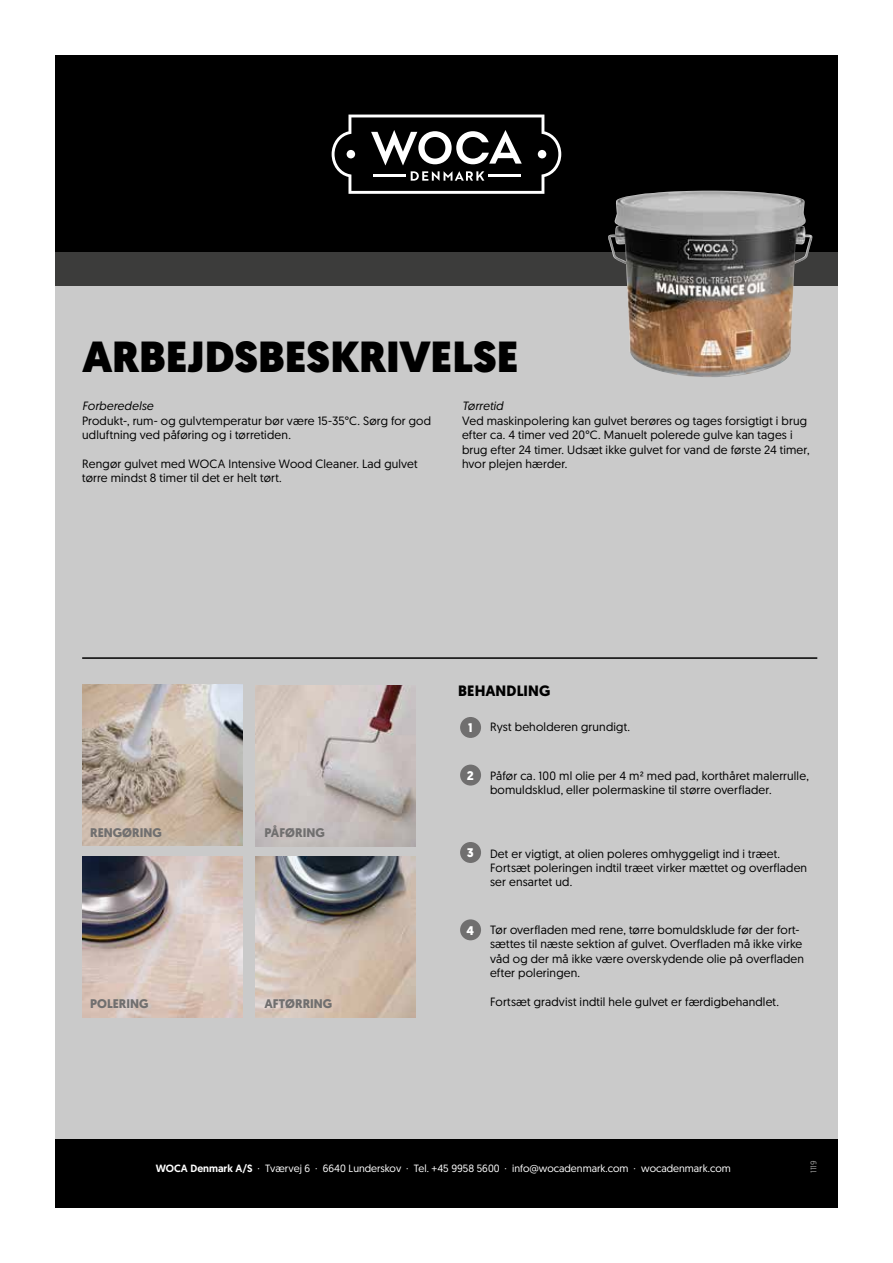
<style>
.page{position:relative;width:893px;height:1263px;background:#fff}
.page>*{position:absolute;margin:0;border:0;box-sizing:border-box;transform-origin:0 0}
.t1{font:900 43.5px "Geomanist";color:#000}
.t2{font:700 15px "Geomanist";letter-spacing:.01em;color:#000}
.t3{font:700 12.45px "Geomanist";color:#706f6f}
.t4{font:700 12.45px "Geomanist";color:#fff}
.t5{font:12px/14.4px "Geomanist";letter-spacing:.015em;color:#000}
.t6{font:italic 12px "Geomanist";letter-spacing:.01em;color:#000}
.t7{font:10.5px "Geomanist";color:#fff}
.t8{font:8.25px "Geomanist";color:#9d9d9c}
.s1{font-weight:500}
</style>
<div class="page">
<div style="left:55px;top:140px;width:783px;height:1068px;background:#cacaca"></div>
<div style="left:55px;top:251px;width:783px;height:35px;background:#3c3c3b"></div>
<div style="left:55px;top:55px;width:783px;height:197px;background:#000"></div>
<svg style="left:332px;top:115px;width:229px;height:79px;background:#3a3a3a"></svg>
<div style="left:55px;top:1140px;width:783px;height:68px;background:#000"></div>
<hr style="left:82px;top:657px;width:735px;height:2px;background:#000">
<div style="left:460px;top:717px;width:21px;height:21px;background:#706f6f;border-radius:50%"></div>
<div style="left:460px;top:765px;width:21px;height:20px;background:#706f6f;border-radius:50%"></div>
<div style="left:460px;top:842px;width:21px;height:21px;background:#706f6f;border-radius:50%"></div>
<img style="left:608px;top:191px;width:204px;height:186px">
<img style="left:82px;top:685px;width:161px;height:160px">
<img style="left:82px;top:857px;width:161px;height:160px">
<img style="left:255px;top:857px;width:161px;height:160px">
<img style="left:255px;top:686px;width:161px;height:160px">
<div style="left:460px;top:919px;width:21px;height:21px;background:#706f6f;border-radius:50%"></div>
<h1 class="t1" style="left:82px;top:327px;width:438px">ARBEJDSBESKRIVELSE</h1>
<p class="t6" style="left:82px;top:398px;width:73px">Forberedelse</p>
<p class="t5" style="left:82px;top:413px;width:350px">Produkt-, rum- og gulvtemperatur bør være 15-35°C. Sørg for god udluftning ved påføring og i tørretiden.</p>
<p class="t5" style="left:82px;top:456px;width:337px">Rengør gulvet med WOCA Intensive Wood Cleaner. Lad gulvet tørre mindst 8 timer til det er helt tørt.</p>
<p class="t6" style="left:462px;top:398px;width:43px">Tørretid</p>
<p class="t5" style="left:462px;top:413px;width:349px">Ved maskinpolering kan gulvet berøres og tages forsigtigt i brug efter ca. 4 timer ved 20°C. Manuelt polerede gulve kan tages i brug efter 24 timer. Udsæt ikke gulvet for vand de første 24 timer, hvor plejen hærder.</p>
<p class="t3" style="left:90px;top:824px;width:73px">RENGØRING</p>
<p class="t3" style="left:90px;top:995px;width:60px">POLERING</p>
<p class="t3" style="left:264px;top:824px;width:62px">PÅFØRING</p>
<p class="t3" style="left:264px;top:995px;width:69px">AFTØRRING</p>
<p class="t2" style="left:458px;top:681px;width:94px">BEHANDLING</p>
<p class="t4" style="left:468px;top:719px;width:6px">1</p>
<p class="t4" style="left:467px;top:767px;width:8px">2</p>
<p class="t5" style="left:490px;top:720px;width:141px">Ryst beholderen grundigt.</p>
<p class="t5" style="left:490px;top:768px;width:320px">Påfør ca. 100 ml olie per 4 m² med pad, korthåret malerrulle, bomuldsklud, eller polermaskine til større overflader.</p>
<p class="t4" style="left:467px;top:844px;width:8px">3</p>
<p class="t4" style="left:467px;top:922px;width:9px">4</p>
<p class="t5" style="left:490px;top:846px;width:319px">Det er vigtigt, at olien poleres omhyggeligt ind i træet.<br>Fortsæt poleringen indtil træet virker mættet og overfladen ser ensartet ud.</p>
<p class="t5" style="left:490px;top:922px;width:316px">Tør overfladen med rene, tørre bomuldsklude før der fort&shy;sættes til næste sektion af gulvet. Overfladen må ikke virke våd og der må ikke være overskydende olie på overfladen efter poleringen.</p>
<p class="t5" style="left:490px;top:994px;width:290px">Fortsæt gradvist indtil hele gulvet er færdigbehandlet.</p>
<p class="t7" style="left:156px;top:1162px;width:577px"><span class="s1">WOCA Denmark A/S</span> · Tværvej 6 · 6640 Lunderskov · Tel. +45 9958 5600 · info@wocadenmark.com · wocadenmark.com</p>
<p class="t8" style="left:808px;top:1173px;width:14px;rotate:-90deg">1119</p>
</div>
